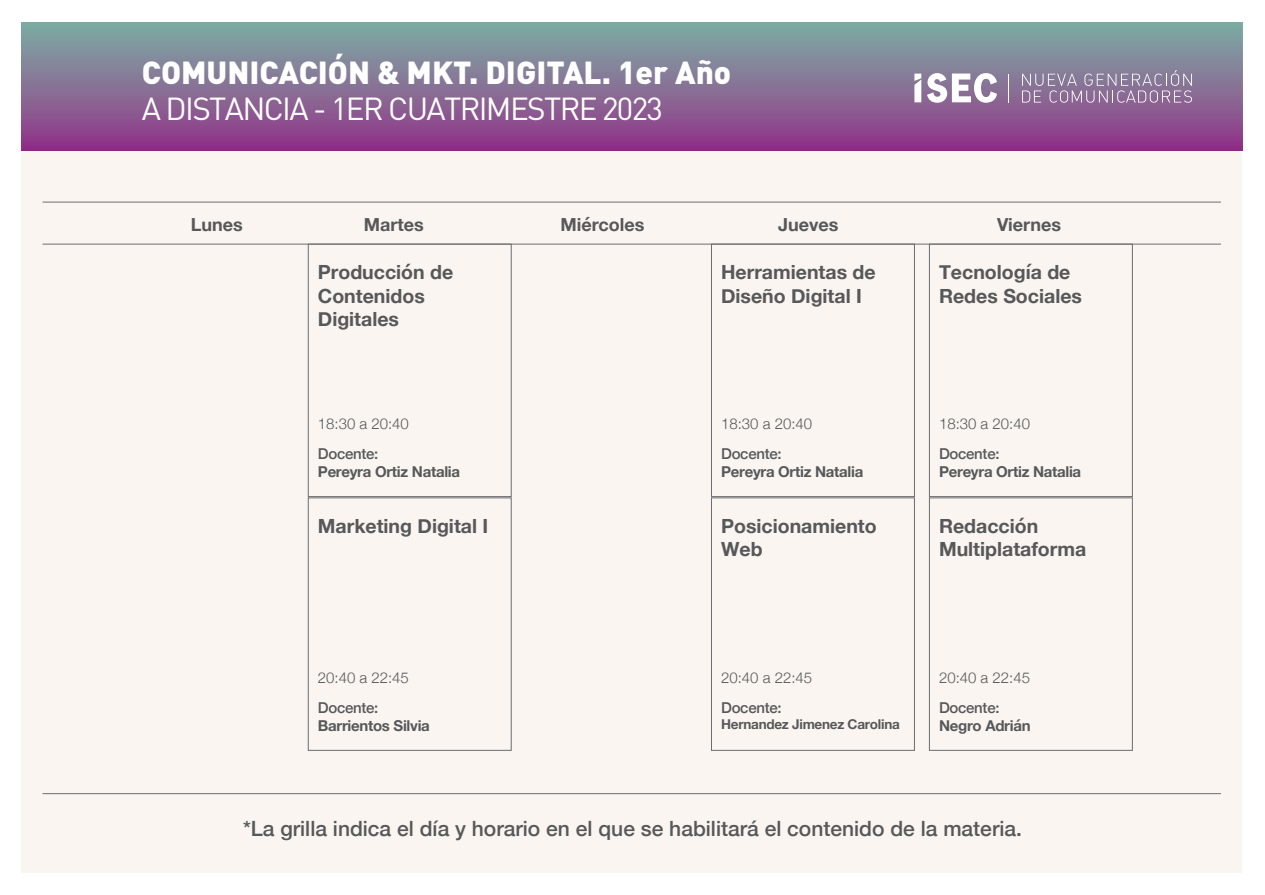
<style>
.page{position:relative;width:1265px;height:895px;background:#fff}
.page>*{position:absolute;margin:0;border:0;box-sizing:border-box;transform-origin:0 0}
.t1{font:900 31.5px "DIN Pro";color:#fff}
.t2{font:31.5px "DIN Pro";letter-spacing:-.055em;color:#fff}
.t3{font:500 21px "Helvetica Neue";color:#57585a}
.t4{font:700 19.5px/23.4px "Helvetica Neue";color:#57585a}
.t5{font:700 18px "Helvetica Neue";color:#57585a}
.t6{font:700 15px "Helvetica Neue";letter-spacing:-.02em;color:#57585a}
.t7{font:300 15px "Helvetica Neue";color:#57585a}
.t8{font:500 15px "Helvetica Neue";letter-spacing:-.02em;color:#57585a}
.t9{font:700 13.5px "Helvetica Neue";letter-spacing:-.02em;color:#57585a}
</style>
<div class="page">
<div style="left:21px;top:22px;width:1221px;height:850px;background:#faf5f0"></div>
<div style="left:308px;top:244px;width:203px;height:253px;border:1px solid #6c6d70"></div>
<div style="left:308px;top:497px;width:203px;height:253px;border:1px solid #6c6d70"></div>
<div style="left:711px;top:244px;width:203px;height:253px;border:1px solid #6c6d70"></div>
<div style="left:711px;top:497px;width:203px;height:253px;border:1px solid #6c6d70"></div>
<div style="left:929px;top:244px;width:203px;height:253px;border:1px solid #6c6d70"></div>
<div style="left:929px;top:497px;width:203px;height:253px;border:1px solid #6c6d70"></div>
<div style="left:21px;top:22px;width:1221px;height:129px;background:linear-gradient(to bottom,#7cafa3,#923187)"></div>
<svg style="left:1022px;top:70px;width:169px;height:33px;background:#9886a4"></svg>
<svg style="left:1007px;top:74px;width:1px;height:28px"></svg>
<svg style="left:927px;top:73px;width:70px;height:30px"></svg>
<svg style="left:914px;top:74px;width:7px;height:28px"></svg>
<hr style="left:43px;top:202px;width:1177px;height:1px;background:#6c6d70">
<hr style="left:43px;top:244px;width:1177px;height:1px;background:#6c6d70">
<hr style="left:43px;top:793px;width:1177px;height:1px;background:#6c6d70">
<h1 class="t1" style="left:142px;top:51px;width:591px">COMUNICACIÓN &amp; MKT. DIGITAL. 1er Año</h1>
<h1 class="t2" style="left:142px;top:87px;width:522px">A DISTANCIA - 1ER CUATRIMESTRE 2023</h1>
<p class="t5" style="left:191px;top:210px;width:54px">Lunes</p>
<p class="t5" style="left:364px;top:210px;width:61px">Martes</p>
<p class="t5" style="left:560px;top:210px;width:85px">Miércoles</p>
<p class="t5" style="left:778px;top:210px;width:62px">Jueves</p>
<p class="t5" style="left:997px;top:210px;width:66px">Viernes</p>
<p class="t4" style="left:318px;top:261px;width:137px">Producción de<br>Contenidos<br>Digitales</p>
<p class="t4" style="left:939px;top:261px;width:144px">Tecnología de<br>Redes Sociales</p>
<p class="t4" style="left:721px;top:261px;width:156px">Herramientas de<br>Diseño Digital I</p>
<p class="t7" style="left:318px;top:411px;width:93px">18:30 a 20:40</p>
<p class="t8" style="left:318px;top:441px;width:62px">Docente:</p>
<p class="t6" style="left:318px;top:459px;width:144px">Pereyra Ortiz Natalia</p>
<p class="t4" style="left:318px;top:514px;width:172px">Marketing Digital I</p>
<p class="t7" style="left:318px;top:665px;width:93px">20:40 a 22:45</p>
<p class="t8" style="left:318px;top:695px;width:62px">Docente:</p>
<p class="t6" style="left:318px;top:713px;width:113px">Barrientos Silvia</p>
<p class="t7" style="left:721px;top:411px;width:93px">18:30 a 20:40</p>
<p class="t8" style="left:721px;top:441px;width:62px">Docente:</p>
<p class="t6" style="left:721px;top:459px;width:144px">Pereyra Ortiz Natalia</p>
<p class="t4" style="left:721px;top:514px;width:157px">Posicionamiento<br>Web</p>
<p class="t7" style="left:939px;top:411px;width:93px">18:30 a 20:40</p>
<p class="t8" style="left:939px;top:441px;width:62px">Docente:</p>
<p class="t6" style="left:939px;top:459px;width:144px">Pereyra Ortiz Natalia</p>
<p class="t4" style="left:939px;top:514px;width:149px">Redacción<br>Multiplataforma</p>
<p class="t7" style="left:721px;top:665px;width:93px">20:40 a 22:45</p>
<p class="t8" style="left:721px;top:695px;width:62px">Docente:</p>
<p class="t9" style="left:721px;top:713px;width:180px">Hernandez Jimenez Carolina</p>
<p class="t7" style="left:939px;top:665px;width:93px">20:40 a 22:45</p>
<p class="t8" style="left:939px;top:695px;width:62px">Docente:</p>
<p class="t6" style="left:939px;top:713px;width:93px">Negro Adrián</p>
<p class="t3" style="left:243px;top:811px;width:780px">*La grilla indica el día y horario en el que se habilitará el contenido de la materia.</p>
</div>
